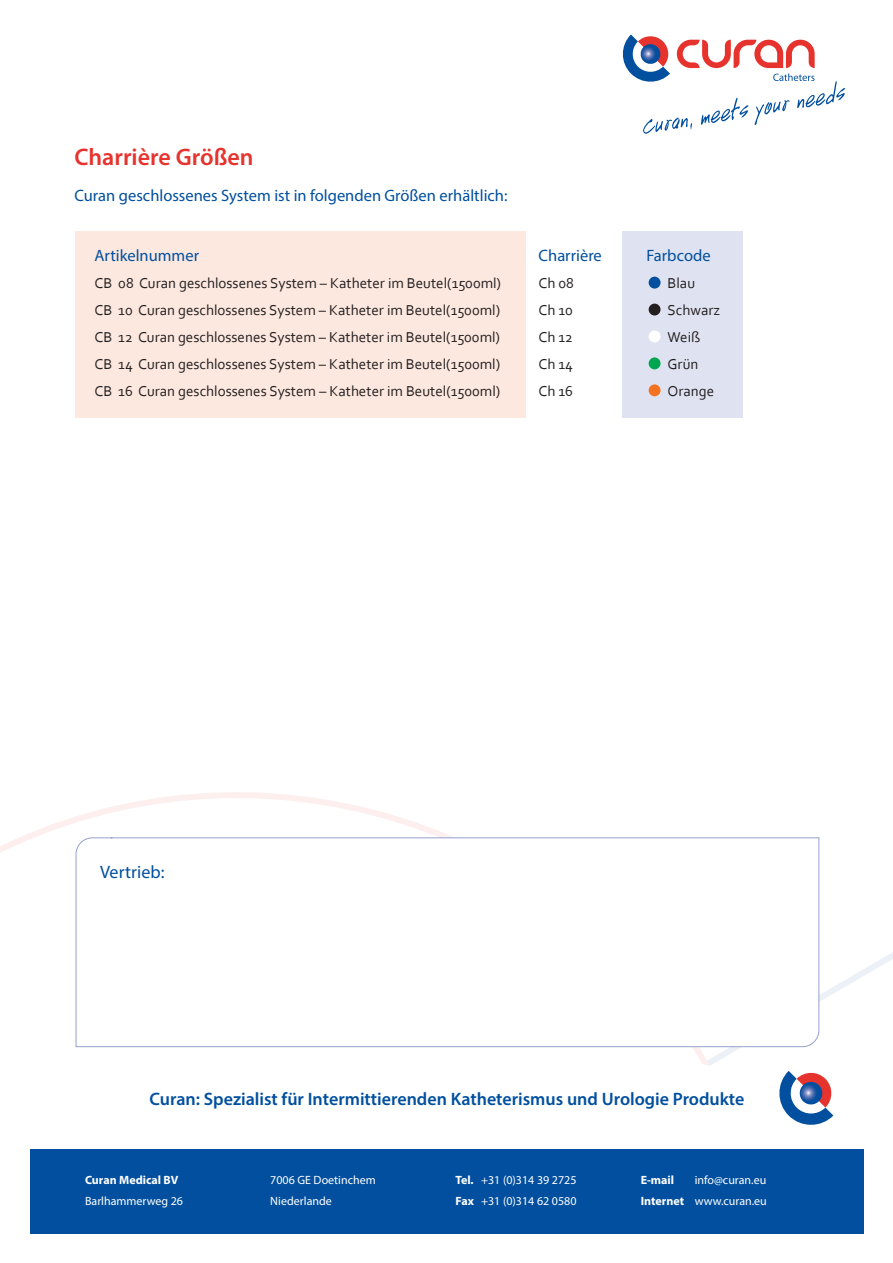
<style>
.page{position:relative;width:893px;height:1263px;background:#fff}
.page>*{position:absolute;margin:0;border:0;box-sizing:border-box;transform-origin:0 0}
.t1{font:600 24px "Myriad Pro";color:#e7332d}
.t2{font:600 18px "Myriad Pro";color:#014f9e}
.t3{font:18px "Myriad Pro";letter-spacing:.005em;color:#014f9e}
.t4{font:16.5px "Myriad Pro";color:#014f9e}
.t5{font:15px "Corbel";color:#231f20}
.t6{font:12px/21px "Myriad Pro";color:#fff}
.t7{font:700 12px "Myriad Pro";color:#fff}
.s1{font-weight:700}
</style>
<div class="page">
<svg style="left:714px;top:904px;width:179px;height:212px"></svg>
<svg style="left:0;top:792px;width:714px;height:274px"></svg>
<div style="left:30px;top:1149px;width:834px;height:85px;background:#014f9e"></div>
<svg style="left:779px;top:1071px;width:54px;height:54px"></svg>
<svg style="left:623px;top:34px;width:222px;height:100px"></svg>
<svg style="left:76px;top:837px;width:743px;height:210px"></svg>
<div style="left:623px;top:231px;width:120px;height:186px;background:#dfe3f1"></div>
<div style="left:75px;top:231px;width:450px;height:186px;background:#fce8df"></div>
<div style="left:649px;top:330px;width:11px;height:12px;background:#fff;border-radius:50%"></div>
<div style="left:649px;top:384px;width:11px;height:12px;background:#f47321;border-radius:50%"></div>
<div style="left:649px;top:357px;width:11px;height:12px;background:#00a54f;border-radius:50%"></div>
<div style="left:649px;top:277px;width:11px;height:12px;background:#014f9e;border-radius:50%"></div>
<div style="left:649px;top:304px;width:11px;height:11px;background:#231f20;border-radius:50%"></div>
<h1 class="t1" style="left:75px;top:141px;width:181px">Charrière Größen</h1>
<p class="t4" style="left:75px;top:185px;width:434px">Curan geschlossenes System ist in folgenden Größen erhältlich:</p>
<p class="t4" style="left:95px;top:245px;width:106px">Artikelnummer</p>
<p class="t4" style="left:539px;top:245px;width:65px">Charrière</p>
<p class="t4" style="left:647px;top:245px;width:66px">Farbcode</p>
<p class="t5" style="left:95px;top:273px;width:408px">CB 08 Curan geschlossenes System – Katheter im Beutel(1500ml)</p>
<p class="t5" style="left:539px;top:273px;width:37px">Ch 08</p>
<p class="t5" style="left:668px;top:273px;width:29px">Blau</p>
<p class="t5" style="left:95px;top:300px;width:407px">CB 10 Curan geschlossenes System – Katheter im Beutel(1500ml)</p>
<p class="t5" style="left:539px;top:300px;width:36px">Ch 10</p>
<p class="t5" style="left:668px;top:300px;width:54px">Schwarz</p>
<p class="t5" style="left:95px;top:327px;width:407px">CB 12 Curan geschlossenes System – Katheter im Beutel(1500ml)</p>
<p class="t5" style="left:539px;top:327px;width:36px">Ch 12</p>
<p class="t5" style="left:668px;top:327px;width:34px">Weiß</p>
<p class="t5" style="left:95px;top:354px;width:407px">CB 14 Curan geschlossenes System – Katheter im Beutel(1500ml)</p>
<p class="t5" style="left:539px;top:354px;width:36px">Ch 14</p>
<p class="t5" style="left:668px;top:354px;width:32px">Grün</p>
<p class="t5" style="left:95px;top:381px;width:407px">CB 16 Curan geschlossenes System – Katheter im Beutel(1500ml)</p>
<p class="t5" style="left:539px;top:381px;width:36px">Ch 16</p>
<p class="t5" style="left:668px;top:381px;width:48px">Orange</p>
<p class="t3" style="left:100px;top:861px;width:66px">Vertrieb:</p>
<p class="t2" style="left:150px;top:1087px;width:596px">Curan: Spezialist für Intermittierenden Katheterismus und Urologie Produkte</p>
<p class="t7" style="left:85px;top:1172px;width:95px">Curan Medical BV</p>
<p class="t6" style="left:85px;top:1190px;width:100px">Barlhammerweg 26</p>
<p class="t6" style="left:270px;top:1169px;width:107px">7006 GE Doetinchem<br>Niederlande</p>
<p class="t6" style="left:455px;top:1169px;width:122px"><span class="s1">Tel.</span> +31 (0)314 39 2725<br><span class="s1">Fax</span> +31 (0)314 62 0580</p>
<p class="t7" style="left:641px;top:1172px;width:35px">E-mail</p>
<p class="t6" style="left:641px;top:1169px;width:128px;text-align:right">info@curan.eu<br><span class="s1">Internet</span> www.curan.eu</p>
</div>
